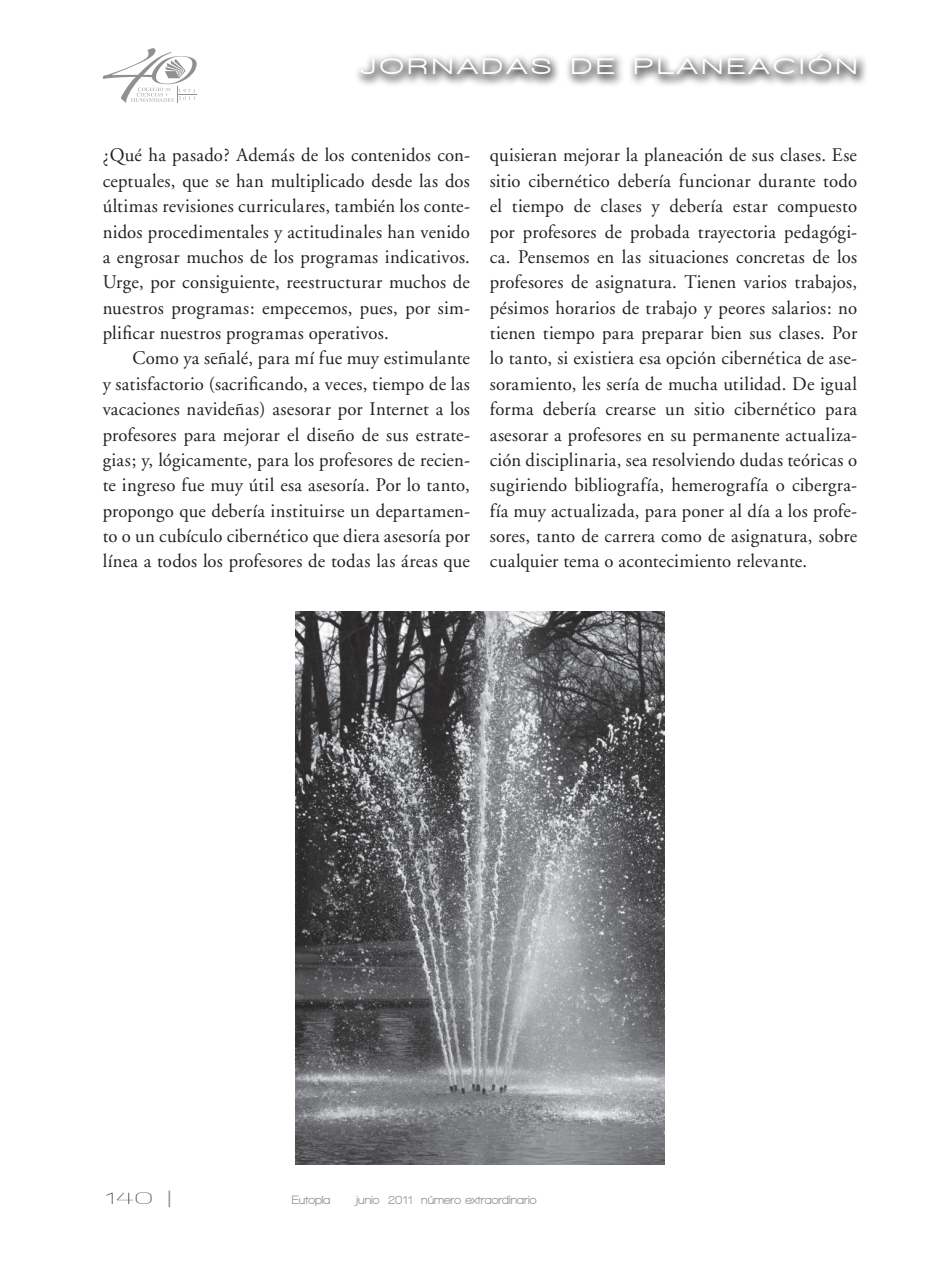
<style>
.page{position:relative;width:940px;height:1287px;background:#fff}
.page>*{position:absolute;margin:0;border:0;box-sizing:border-box;transform-origin:0 0}
.t1{font:900 22.75px "Walkway Expand";letter-spacing:.2em;color:#fff}
.t2{font:19.25px/25.4px "Adobe Garamond";letter-spacing:.01em;color:#231f20;text-align:justify}
.t3{font:17.5px "Walkway Ultra Expand";color:#231f20}
.t4{font:800 12.25px "Walkway";color:#939598}
.s1{font-family:"Verdana";color:#939598}
</style>
<div class="page">
<svg style="left:103px;top:48px;width:94px;height:55px"></svg>
<div style="left:354px;top:50px;width:514px;height:37px;background:#231f20;opacity:.81"></div>
<img style="left:295px;top:612px;width:369px;height:552px">
<p class="t1" style="left:360px;top:54px;width:498px">JORNADAS DE PLANEACIÓN</p>
<p class="t2" style="left:103px;top:143px;width:369px">¿Qué ha pasado? Además de los contenidos con&shy;ceptuales, que se han multiplicado desde las dos últimas revisiones curriculares, también los conte&shy;nidos procedimentales y actitudinales han venido a engrosar muchos de los programas indicativos.<br>Urge, por consiguiente, reestructurar muchos de nuestros programas: empecemos, pues, por sim&shy;plificar nuestros programas operativos.</p>
<p class="t2" style="left:103px;top:346px;width:369px;text-indent:30px">Como ya señalé, para mí fue muy estimulante y satisfactorio (sacrificando, a veces, tiempo de las vacaciones navideñas) asesorar por Internet a los profesores para mejorar el diseño de sus estrate&shy;gias; y, lógicamente, para los profesores de recien&shy;te ingreso fue muy útil esa asesoría. Por lo tanto, propongo que debería instituirse un departamen&shy;to o un cubículo cibernético que diera asesoría por línea a todos los profesores de todas las áreas que</p>
<p class="t2" style="left:490px;top:143px;width:369px">quisieran mejorar la planeación de sus clases. Ese sitio cibernético debería funcionar durante todo el tiempo de clases y debería estar compuesto por profesores de probada trayectoria pedagógi&shy;ca. Pensemos en las situaciones concretas de los profesores de asignatura. Tienen varios trabajos, pésimos horarios de trabajo y peores salarios: no tienen tiempo para preparar bien sus clases. Por lo tanto, si existiera esa opción cibernética de ase&shy;soramiento, les sería de mucha utilidad. De igual forma debería crearse un sitio cibernético para asesorar a profesores en su permanente actualiza&shy;ción disciplinaria, sea resolviendo dudas teóricas o sugiriendo bibliografía, hemerografía o cibergra&shy;fía muy actualizada, para poner al día a los profe&shy;sores, tanto de carrera como de asignatura, sobre cualquier tema o acontecimiento relevante.</p>
<p class="t3" style="left:103px;top:1188px;width:72px">140 <span class="s1">|</span></p>
<p class="t4" style="left:292px;top:1193px;width:40px">Eutopía</p>
<p class="t4" style="left:356px;top:1193px;width:181px">junio 2011 número extraordinario</p>
</div>
